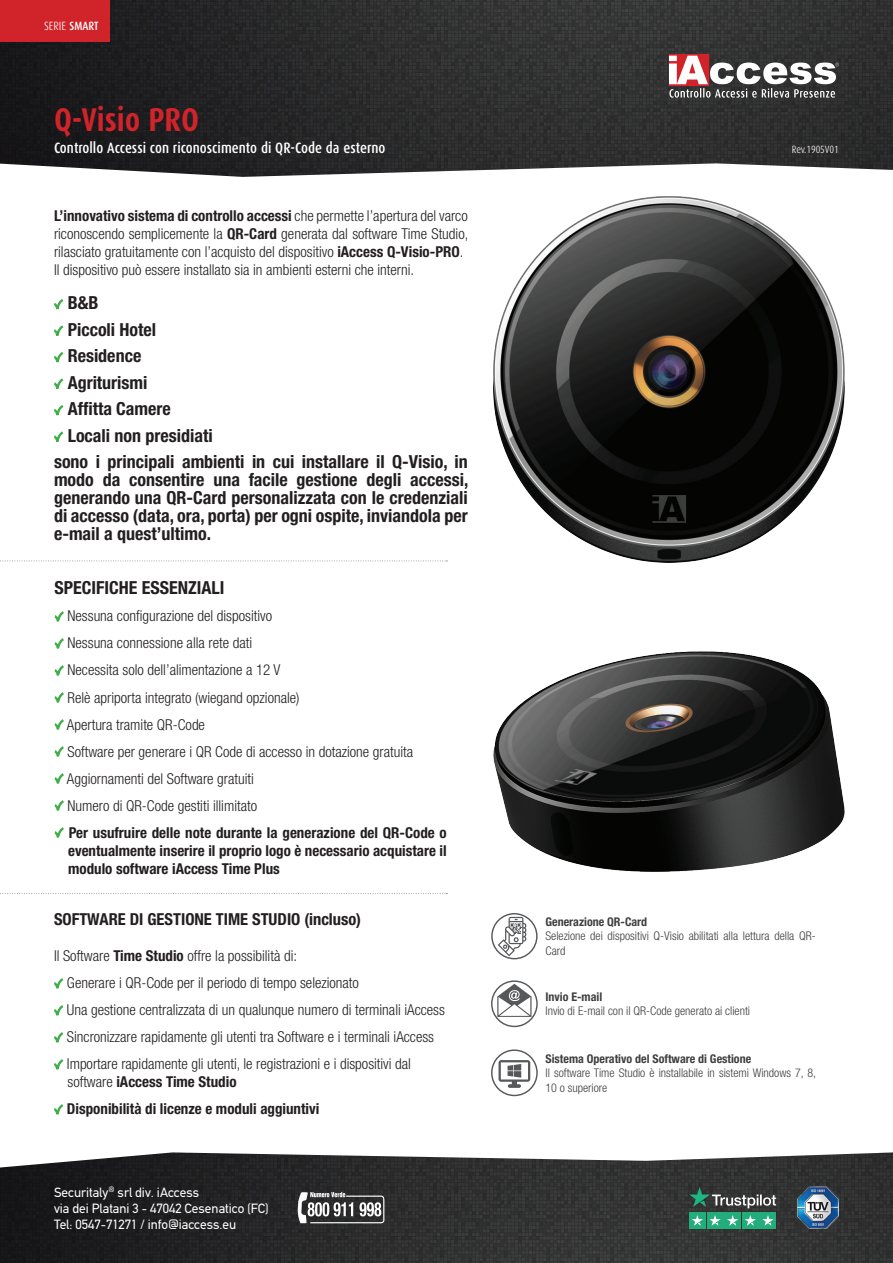
<style>
.page{position:relative;width:893px;height:1263px;background:#fff}
.page>*{position:absolute;margin:0;border:0;box-sizing:border-box;transform-origin:0 0}
.t1{font:700 33px "Dax Condensed";color:#d1232a}
.t2{font:700 condensed 18px/18px "Helvetica Neue LT Std";color:#231f20;text-align:justify}
.t3{font:700 condensed 16.5px "Helvetica Neue LT Std";color:#231f20}
.t4{font:300 condensed 15px/27px "Helvetica Neue LT Std";color:#231f20}
.t5{font:700 condensed 15px/18px "Helvetica Neue LT Std";color:#231f20;text-align:justify}
.t6{font:500 15px "Dax Condensed";color:#fff}
.t7{font:13.5px/16.2px "PF Din Text";color:#fff}
.t8{font:300 condensed 12px/14.4px "Helvetica Neue LT Std";color:#3e3e3f}
.t9{font:700 condensed 12px "Helvetica Neue LT Std";color:#3e3e3f}
.t10{font:300 12px "Dax Condensed";color:#fff}
.t11{font:300 10.5px "Dax Condensed";letter-spacing:-.005em;color:#fff}
.s1{font-weight:500}
.s2{font-weight:700}
.s3{font-weight:300}
</style>
<div class="page">
<img style="left:0;top:0;width:893px;height:177px">
<svg style="left:669px;top:54px;width:170px;height:44px"></svg>
<img style="left:0;top:1152px;width:893px;height:111px">
<svg style="left:295px;top:1192px;width:89px;height:31px"></svg>
<div style="left:0;top:0;width:109px;height:41px;background:#d1232a"></div>
<img style="left:797px;top:1187px;width:42px;height:41px">
<svg style="left:689px;top:1187px;width:87px;height:21px;background:#4f5a57"></svg>
<div style="left:689px;top:1212px;width:16px;height:16px;background:#22ad7a"></div>
<div style="left:707px;top:1212px;width:16px;height:16px;background:#22ad7a"></div>
<div style="left:724px;top:1212px;width:17px;height:16px;background:#22ad7a"></div>
<div style="left:742px;top:1212px;width:16px;height:16px;background:#22ad7a"></div>
<div style="left:760px;top:1212px;width:16px;height:16px;background:#22ad7a"></div>
<svg style="left:692px;top:1215px;width:11px;height:11px"></svg>
<svg style="left:709px;top:1215px;width:12px;height:11px"></svg>
<svg style="left:727px;top:1215px;width:11px;height:11px"></svg>
<svg style="left:745px;top:1215px;width:11px;height:11px"></svg>
<svg style="left:762px;top:1215px;width:12px;height:11px"></svg>
<svg style="left:54px;top:611px;width:10px;height:10px"></svg>
<svg style="left:54px;top:638px;width:10px;height:10px"></svg>
<svg style="left:54px;top:665px;width:10px;height:10px"></svg>
<svg style="left:54px;top:692px;width:10px;height:10px"></svg>
<svg style="left:54px;top:719px;width:10px;height:10px"></svg>
<svg style="left:54px;top:746px;width:10px;height:10px"></svg>
<svg style="left:54px;top:773px;width:10px;height:10px"></svg>
<svg style="left:54px;top:800px;width:10px;height:10px"></svg>
<svg style="left:54px;top:827px;width:10px;height:10px"></svg>
<svg style="left:0;top:560px;width:447px;height:1px"></svg>
<svg style="left:0;top:893px;width:447px;height:1px"></svg>
<div style="left:491px;top:913px;width:47px;height:46px;border:1px solid #57585a;border-radius:50%"></div>
<svg style="left:498px;top:917px;width:29px;height:39px"></svg>
<div style="left:491px;top:980px;width:47px;height:47px;border:1px solid #57585a;border-radius:50%"></div>
<svg style="left:497px;top:984px;width:34px;height:33px"></svg>
<div style="left:491px;top:1049px;width:47px;height:47px;border:1px solid #57585a;border-radius:50%"></div>
<svg style="left:498px;top:1060px;width:32px;height:28px"></svg>
<img style="left:493px;top:196px;width:351px;height:367px">
<img style="left:493px;top:652px;width:351px;height:219px">
<svg style="left:54px;top:299px;width:10px;height:10px"></svg>
<svg style="left:54px;top:325px;width:10px;height:10px"></svg>
<svg style="left:54px;top:352px;width:10px;height:10px"></svg>
<svg style="left:54px;top:378px;width:10px;height:10px"></svg>
<svg style="left:54px;top:405px;width:10px;height:10px"></svg>
<svg style="left:54px;top:431px;width:10px;height:10px"></svg>
<svg style="left:54px;top:978px;width:10px;height:10px"></svg>
<svg style="left:54px;top:1005px;width:10px;height:10px"></svg>
<svg style="left:54px;top:1032px;width:10px;height:10px"></svg>
<svg style="left:54px;top:1059px;width:10px;height:10px"></svg>
<svg style="left:54px;top:1104px;width:10px;height:10px"></svg>
<p class="t10" style="left:44px;top:20px;width:56px">SERIE <span class="s1">SMART</span></p>
<h1 class="t1" style="left:54px;top:101px;width:147px">Q-Visio PRO</h1>
<p class="t6" style="left:54px;top:140px;width:333px">Controllo Accessi con riconoscimento di QR-Code da esterno</p>
<p class="t4" style="left:54px;top:207px;width:416px;line-height:18px"><span class="s2">L’innovativo sistema di controllo accessi</span> che permette l’apertura del varco riconoscendo semplicemente la <span class="s2">QR-Card</span> generata dal software Time Studio, rilasciato gratuitamente con l’acquisto del dispositivo <span class="s2">iAccess Q-Visio-PRO</span>.<br>Il dispositivo può essere installato sia in ambienti esterni che interni.</p>
<p class="t2" style="left:68px;top:294px;width:32px">B&amp;B</p>
<p class="t2" style="left:68px;top:320px;width:90px">Piccoli Hotel</p>
<p class="t2" style="left:68px;top:347px;width:75px">Residence</p>
<p class="t2" style="left:68px;top:373px;width:81px">Agriturismi</p>
<p class="t2" style="left:68px;top:400px;width:105px">Affitta Camere</p>
<p class="t2" style="left:68px;top:426px;width:147px">Locali non presidiati</p>
<p class="t2" style="left:54px;top:453px;width:415px">sono i principali ambienti in cui installare il Q-Visio, in</p>
<p class="t2" style="left:54px;top:471px;width:416px">modo da consentire una facile gestione degli accessi, generando una QR-Card personalizzata con le credenziali di accesso (data, ora, porta) per ogni ospite, inviandola per e-mail a quest’ultimo.</p>
<p class="t2" style="left:55px;top:579px;width:171px">SPECIFICHE ESSENZIALI</p>
<p class="t4" style="left:67px;top:602px;width:348px">Nessuna configurazione del dispositivo<br>Nessuna connessione alla rete dati<br>Necessita solo dell’alimentazione a 12 V<br>Relè apriporta integrato (wiegand opzionale)<br>Apertura tramite QR-Code<br>Software per generare i QR Code di accesso in dotazione gratuita Aggiornamenti del Software gratuiti<br>Numero di QR-Code gestiti illimitato</p>
<p class="t5" style="left:68px;top:823px;width:380px">Per usufruire delle note durante la generazione del QR-Code o eventualmente inserire il proprio logo è necessario acquistare il modulo software iAccess Time Plus</p>
<p class="t3" style="left:54px;top:909px;width:309px">SOFTWARE DI GESTIONE TIME STUDIO (incluso)</p>
<p class="t4" style="left:67px;top:942px;width:380px;text-indent:-13px">Il Software <span class="s2">Time Studio</span> offre la possibilità di:<br>Generare i QR-Code per il periodo di tempo selezionato<br>Una gestione centralizzata di un qualunque numero di terminali iAccess Sincronizzare rapidamente gli utenti tra Software e i terminali iAccess Importare rapidamente gli utenti, le registrazioni e i dispositivi dal</p>
<p class="t5" style="left:67px;top:1068px;width:254px;line-height:27px"><span class="s3">software</span> iAccess Time Studio<br>Disponibilità di licenze e moduli aggiuntivi</p>
<p class="t7" style="left:54px;top:1184px;width:216px">Securitaly<sup>®</sup> srl div. iAccess<br>via dei Platani 3 - 47042 Cesenatico (FC)<br>Tel: 0547-71271 / info@iaccess.eu</p>
<p class="t11" style="left:792px;top:144px;width:49px">Rev.1905V01</p>
<p class="t9" style="left:545px;top:914px;width:103px">Generazione QR-Card</p>
<p class="t8" style="left:545px;top:929px;width:272px">Selezione dei dispositivi Q-Visio abilitati alla lettura della QR-<br>Card</p>
<p class="t9" style="left:545px;top:989px;width:58px">Invio E-mail</p>
<p class="t8" style="left:545px;top:1004px;width:206px">Invio di E-mail con il QR-Code generato ai clienti</p>
<p class="t9" style="left:545px;top:1051px;width:207px">Sistema Operativo del Software di Gestione</p>
<p class="t8" style="left:545px;top:1065px;width:272px">Il software Time Studio è installabile in sistemi Windows 7, 8,<br>10 o superiore</p>
</div>
